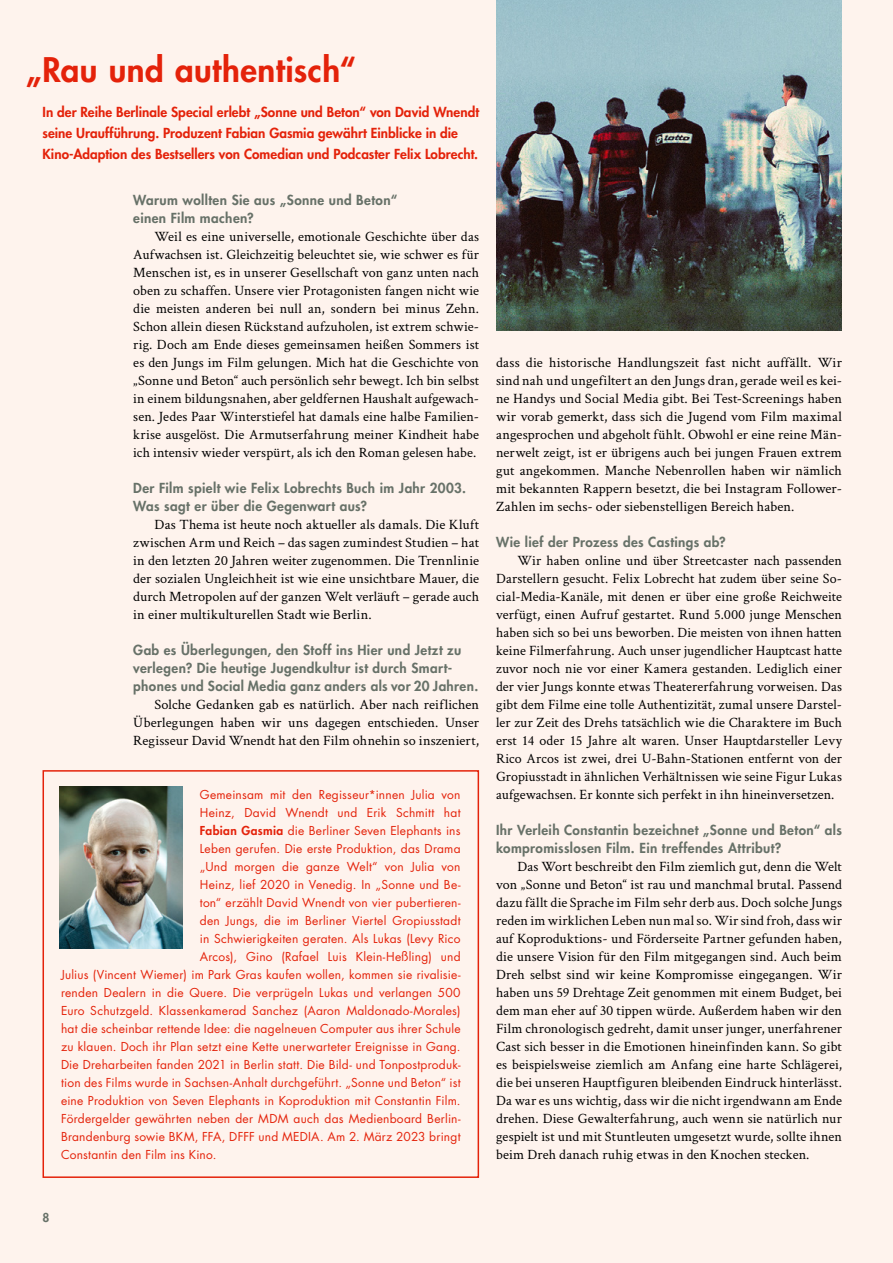
<style>
.page{position:relative;width:893px;height:1263px;background:#fef3ed}
.page>*{position:absolute;margin:0;border:0;box-sizing:border-box;transform-origin:0 0}
._3_Head_groß{font:800 33px "Futura Std";letter-spacing:.015em;color:#e4220a}
.Text_mit_Einzug{font:14.25px/18px "Crimson Text";letter-spacing:.01em;color:#000;text-align:justify}
.Interview_Frage{font:800 13.5px/18px "Futura Std";letter-spacing:.03em;color:#677168}
.Teaser_NEU{font:800 13.5px/21px "Futura Std";letter-spacing:.005em;color:#e4220a}
.Text_Infos{font:12px "Futura Std";letter-spacing:.02em;color:#e4220a}
.t1{font:800 12px "Futura Std";color:#677168}
.s1{font-weight:800}
</style>
<div class="page">
<div style="left:43px;top:770px;width:436px;height:408px;border:2px solid #e4220a"></div>
<img style="left:496px;top:0;width:346px;height:331px">
<img style="left:60px;top:787px;width:123px;height:161px">
<p class="_3_Head_groß" style="left:26px;top:49px;width:332px">„Rau und authentisch“</p>
<p class="Teaser_NEU" style="left:43px;top:102px;width:438px">In der Reihe Berlinale Special erlebt „Sonne und Beton“ von David Wnendt seine Uraufführung. Produzent Fabian Gasmia gewährt Einblicke in die<br>Kino-Adaption des Bestsellers von Comedian und Podcaster Felix Lobrecht.</p>
<p class="Interview_Frage" style="left:133px;top:191px;width:266px">Warum wollten Sie aus „Sonne und Beton“ einen Film machen?</p>
<p class="Text_mit_Einzug" style="left:133px;top:226px;width:347px;text-indent:21px">Weil es eine universelle, emotionale Geschichte über das Aufwachsen ist. Gleichzeitig beleuchtet sie, wie schwer es für Menschen ist, es in unserer Gesellschaft von ganz unten nach oben zu schaffen. Unsere vier Protagonisten fangen nicht wie die meisten anderen bei null an, sondern bei minus Zehn.<br>Schon allein diesen Rückstand aufzuholen, ist extrem schwie&shy;rig. Doch am Ende dieses gemeinsamen heißen Sommers ist es den Jungs im Film gelungen. Mich hat die Geschichte von „Sonne und Beton“ auch persönlich sehr bewegt. Ich bin selbst in einem bildungsnahen, aber geldfernen Haushalt aufgewach&shy;sen. Jedes Paar Winterstiefel hat damals eine halbe Familien&shy;krise ausgelöst. Die Armutserfahrung meiner Kindheit habe ich intensiv wieder verspürt, als ich den Roman gelesen habe.</p>
<p class="Interview_Frage" style="left:133px;top:479px;width:334px">Der Film spielt wie Felix Lobrechts Buch im Jahr 2003.<br>Was sagt er über die Gegenwart aus?</p>
<p class="Text_mit_Einzug" style="left:133px;top:514px;width:347px;text-indent:21px">Das Thema ist heute noch aktueller als damals. Die Kluft zwischen Arm und Reich – das sagen zumindest Studien – hat in den letzten 20 Jahren weiter zugenommen. Die Trennlinie der sozialen Ungleichheit ist wie eine unsichtbare Mauer, die durch Metropolen auf der ganzen Welt verläuft – gerade auch in einer multikulturellen Stadt wie Berlin.</p>
<p class="Interview_Frage" style="left:133px;top:641px;width:346px">Gab es Überlegungen, den Stoff ins Hier und Jetzt zu verlegen? Die heutige Jugendkultur ist durch Smart&shy;phones und Social Media ganz anders als vor 20 Jahren.</p>
<p class="Text_mit_Einzug" style="left:133px;top:694px;width:347px;text-indent:21px">Solche Gedanken gab es natürlich. Aber nach reiflichen Überlegungen haben wir uns dagegen entschieden. Unser Regisseur David Wnendt hat den Film ohnehin so inszeniert,</p>
<p class="Text_Infos" style="left:200px;top:786px;width:262px">Gemeinsam mit den Regisseur*innen Julia von</p>
<p class="Text_Infos" style="left:200px;top:804px;width:262px">Heinz, David Wnendt und Erik Schmitt hat</p>
<p class="Text_Infos" style="left:200px;top:822px;width:262px"><span class="s1">Fabian Gasmia</span> die Berliner Seven Elephants ins</p>
<p class="Text_Infos" style="left:200px;top:840px;width:262px">Leben gerufen. Die erste Produktion, das Drama</p>
<p class="Text_Infos" style="left:200px;top:858px;width:262px">„Und morgen die ganze Welt“ von Julia von</p>
<p class="Text_Infos" style="left:200px;top:876px;width:262px">Heinz, lief 2020 in Venedig. In „Sonne und Be-</p>
<p class="Text_Infos" style="left:200px;top:894px;width:262px">ton“ erzählt David Wnendt von vier pubertieren-</p>
<p class="Text_Infos" style="left:200px;top:912px;width:262px">den Jungs, die im Berliner Viertel Gropiusstadt</p>
<p class="Text_Infos" style="left:200px;top:930px;width:262px">in Schwierigkeiten geraten. Als Lukas (Levy Rico</p>
<p class="Text_Infos" style="left:200px;top:948px;width:262px">Arcos), Gino (Rafael Luis Klein-Heßling) und</p>
<p class="Text_Infos" style="left:61px;top:966px;width:401px">Julius (Vincent Wiemer) im Park Gras kaufen wollen, kommen sie rivalisie-</p>
<p class="Text_Infos" style="left:61px;top:984px;width:401px">renden Dealern in die Quere. Die verprügeln Lukas und verlangen 500</p>
<p class="Text_Infos" style="left:61px;top:1002px;width:401px">Euro Schutzgeld. Klassenkamerad Sanchez (Aaron Maldonado-Morales)</p>
<p class="Text_Infos" style="left:61px;top:1020px;width:401px">hat die scheinbar rettende Idee: die nagelneuen Computer aus ihrer Schule</p>
<p class="Text_Infos" style="left:61px;top:1038px;width:401px">zu klauen. Doch ihr Plan setzt eine Kette unerwarteter Ereignisse in Gang.</p>
<p class="Text_Infos" style="left:61px;top:1056px;width:401px">Die Dreharbeiten fanden 2021 in Berlin statt. Die Bild- und Tonpostproduk-</p>
<p class="Text_Infos" style="left:61px;top:1074px;width:401px">tion des Films wurde in Sachsen-Anhalt durchgeführt. „Sonne und Beton“ ist</p>
<p class="Text_Infos" style="left:61px;top:1092px;width:401px">eine Produktion von Seven Elephants in Koproduktion mit Constantin Film.</p>
<p class="Text_Infos" style="left:61px;top:1110px;width:401px">Fördergelder gewährten neben der MDM auch das Medienboard Berlin-</p>
<p class="Text_Infos" style="left:61px;top:1128px;width:401px">Brandenburg sowie BKM, FFA, DFFF und MEDIA. Am 2. März 2023 bringt</p>
<p class="Text_Infos" style="left:61px;top:1146px;width:157px">Constantin den Film ins Kino.</p>
<p class="Text_mit_Einzug" style="left:496px;top:352px;width:347px">dass die historische Handlungszeit fast nicht auffällt. Wir sind nah und ungefiltert an den Jungs dran, gerade weil es kei&shy;ne Handys und Social Media gibt. Bei Test-Screenings haben wir vorab gemerkt, dass sich die Jugend vom Film maximal angesprochen und abgeholt fühlt. Obwohl er eine reine Män&shy;nerwelt zeigt, ist er übrigens auch bei jungen Frauen extrem gut angekommen. Manche Nebenrollen haben wir nämlich mit bekannten Rappern besetzt, die bei Instagram Follower-Zahlen im sechs- oder siebenstelligen Bereich haben.</p>
<p class="Interview_Frage" style="left:496px;top:533px;width:231px">Wie lief der Prozess des Castings ab?</p>
<p class="Text_mit_Einzug" style="left:496px;top:550px;width:347px;text-indent:21px">Wir haben online und über Streetcaster nach passenden Darstellern gesucht. Felix Lobrecht hat zudem über seine So&shy;cial-Media-Kanäle, mit denen er über eine große Reichweite verfügt, einen Aufruf gestartet. Rund 5.000 junge Menschen haben sich so bei uns beworben. Die meisten von ihnen hatten keine Filmerfahrung. Auch unser jugendlicher Hauptcast hatte zuvor noch nie vor einer Kamera gestanden. Lediglich einer der vier Jungs konnte etwas Theatererfahrung vorweisen. Das gibt dem Filme eine tolle Authentizität, zumal unsere Darstel&shy;ler zur Zeit des Drehs tatsächlich wie die Charaktere im Buch erst 14 oder 15 Jahre alt waren. Unser Hauptdarsteller Levy Rico Arcos ist zwei, drei U-Bahn-Stationen entfernt von der Gropiusstadt in ähnlichen Verhältnissen wie seine Figur Lukas aufgewachsen. Er konnte sich perfekt in ihn hineinversetzen.</p>
<p class="Interview_Frage" style="left:496px;top:821px;width:347px">Ihr Verleih Constantin bezeichnet „Sonne und Beton“ als kompromisslosen Film. Ein treffendes Attribut?</p>
<p class="Text_mit_Einzug" style="left:496px;top:856px;width:347px;text-indent:21px">Das Wort beschreibt den Film ziemlich gut, denn die Welt von „Sonne und Beton“ ist rau und manchmal brutal. Passend dazu fällt die Sprache im Film sehr derb aus. Doch solche Jungs reden im wirklichen Leben nun mal so. Wir sind froh, dass wir auf Koproduktions- und Förderseite Partner gefunden haben, die unsere Vision für den Film mitgegangen sind. Auch beim Dreh selbst sind wir keine Kompromisse eingegangen. Wir haben uns 59 Drehtage Zeit genommen mit einem Budget, bei dem man eher auf 30 tippen würde. Außerdem haben wir den Film chronologisch gedreht, damit unser junger, unerfahrener Cast sich besser in die Emotionen hineinfinden kann. So gibt es beispielsweise ziemlich am Anfang eine harte Schlägerei, die bei unseren Hauptfiguren bleibenden Eindruck hinterlässt.<br>Da war es uns wichtig, dass wir die nicht irgendwann am Ende drehen. Diese Gewalterfahrung, auch wenn sie natürlich nur gespielt ist und mit Stuntleuten umgesetzt wurde, sollte ihnen beim Dreh danach ruhig etwas in den Knochen stecken.</p>
<p class="t1" style="left:43px;top:1210px;width:8px">8</p>
</div>
